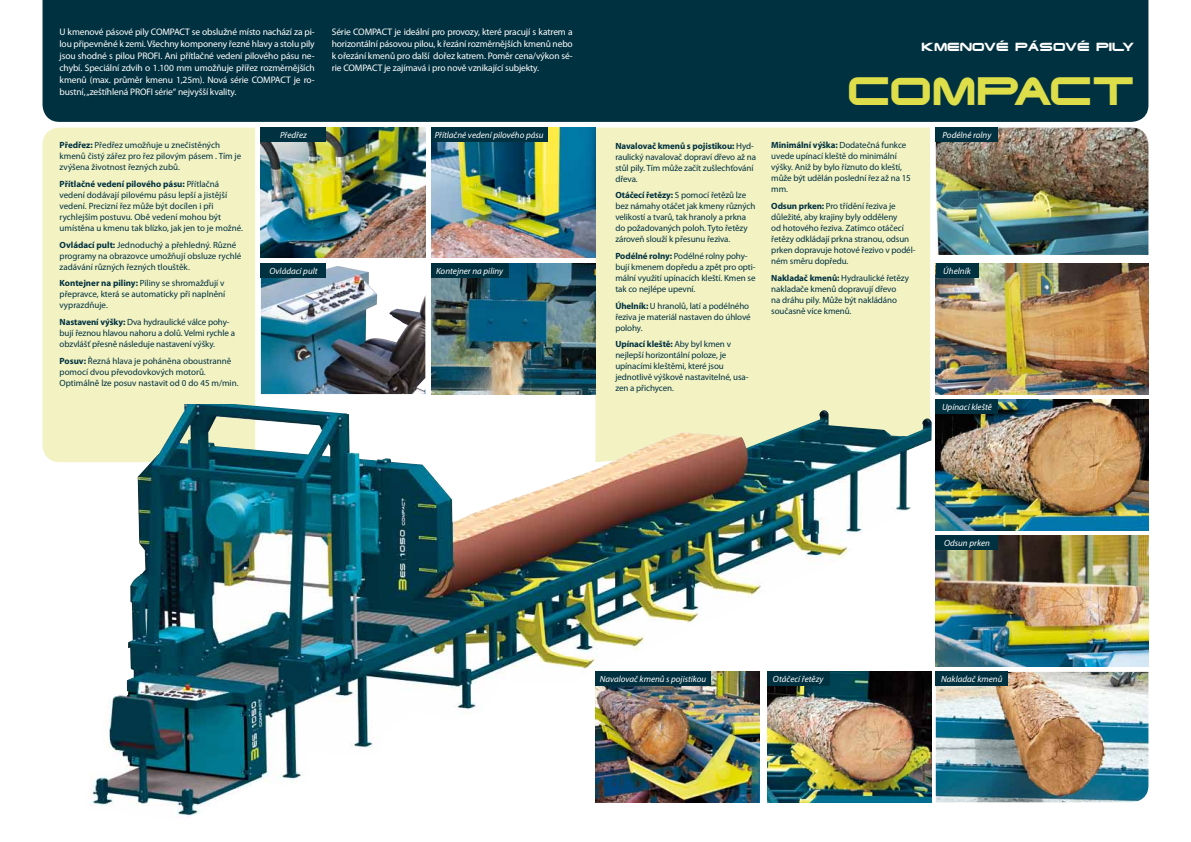
<style>
.page{position:relative;width:1191px;height:842px;background:#fff}
.page>*{position:absolute;margin:0;border:0;box-sizing:border-box;transform-origin:0 0}
.t1{font:37px "Eyechart Resch 3";color:#dede4b}
.t2{font:11px "Eyechart Resch 3";color:#fff}
.t3{font:9.5px/12px "Myriad Pro";letter-spacing:-.015em;color:#fff;text-align:justify}
.t4{font:9px/11px "Myriad Pro";letter-spacing:-.01em;color:#003140}
.t5{font:italic 9px "Myriad Pro";color:#fff}
.s1{font-weight:700}
</style>
<div class="page">
<div style="left:43px;top:128px;width:212px;height:334px;background:#f2f2c2"></div>
<div style="left:595px;top:128px;width:335px;height:276px;background:#f2f2c2"></div>
<img style="left:83px;top:404px;width:848px;height:413px">
<div style="left:43px;top:0;width:1105px;height:122px;background:#003140"></div>
<img style="left:261px;top:128px;width:164px;height:130px">
<img style="left:261px;top:266px;width:164px;height:128px">
<img style="left:431px;top:128px;width:164px;height:130px">
<img style="left:431px;top:264px;width:164px;height:130px">
<div style="left:261px;top:128px;width:65px;height:14px;background:#003140"></div>
<div style="left:261px;top:264px;width:65px;height:14px;background:#003140"></div>
<div style="left:431px;top:128px;width:116px;height:14px;background:#003140"></div>
<div style="left:431px;top:264px;width:77px;height:14px;background:#003140"></div>
<img style="left:935px;top:128px;width:213px;height:127px">
<img style="left:935px;top:264px;width:213px;height:130px">
<img style="left:935px;top:400px;width:213px;height:130px">
<img style="left:935px;top:536px;width:213px;height:130px">
<img style="left:935px;top:672px;width:213px;height:130px">
<div style="left:935px;top:128px;width:63px;height:14px;background:#003140"></div>
<div style="left:935px;top:264px;width:43px;height:14px;background:#003140"></div>
<div style="left:935px;top:400px;width:63px;height:14px;background:#003140"></div>
<div style="left:935px;top:536px;width:63px;height:14px;background:#003140"></div>
<div style="left:935px;top:672px;width:72px;height:14px;background:#003140"></div>
<img style="left:595px;top:672px;width:165px;height:130px">
<img style="left:767px;top:672px;width:164px;height:130px">
<div style="left:595px;top:672px;width:115px;height:14px;background:#003140"></div>
<div style="left:767px;top:672px;width:62px;height:14px;background:#003140"></div>
<p class="t3" style="left:60px;top:26px;width:257px">U kmenové pásové pily COMPACT se obslužné místo nachází za pi&shy;lou připevněné k zemi. Všechny komponeny řezné hlavy a stolu pily jsou shodné s pilou PROFI. Ani přítlačné vedení pilového pásu ne&shy;chybí. Speciální zdvih o 1.100 mm umožňuje přířez rozměrnějších kmenů (max. průměr kmenu 1,25m). Nová série COMPACT je ro&shy;bustní, „zeštíhlená PROFI série“ nejvyšší kvality.</p>
<p class="t3" style="left:332px;top:26px;width:242px">Série COMPACT je ideální pro provozy, které pracují s katrem a horizontální pásovou pilou, k řezání rozměrnějších kmenů nebo k ořezání kmenů pro další dořez katrem. Poměr cena/výkon sé&shy;rie COMPACT je zajímavá i pro nově vznikající subjekty.</p>
<p class="t2" style="left:921px;top:40px;width:214px">KMENOVÉ PÁSOVÉ PILY</p>
<h1 class="t1" style="left:847px;top:69px;width:288px">COMPACT</h1>
<p class="t4" style="left:60px;top:140px;width:183px"><span class="s1">Předřez:</span> Předřez umožňuje u znečistěných kmenů čistý zářez pro řez pilovým pásem . Tím je zvýšena životnost řezných zubů.</p>
<p class="t4" style="left:60px;top:178px;width:185px"><span class="s1">Přítlačné vedení pilového pásu:</span> Přítlačná vedení dodávají pilovému pásu lepší a jistější vedení. Precizní řez může být docílen i při rychlejším postuvu. Obě vedení mohou být umístěna u kmenu tak blízko, jak jen to je možné.</p>
<p class="t4" style="left:60px;top:239px;width:183px"><span class="s1">Ovládací pult:</span> Jednoduchý a přehledný. Různé programy na obrazovce umožňují obsluze rychlé zadávání různých řezných tlouštěk.</p>
<p class="t4" style="left:60px;top:278px;width:167px;text-align:justify"><span class="s1">Kontejner na piliny:</span> Piliny se shromažďují v přepravce, která se automaticky při naplnění vyprazdňuje.</p>
<p class="t4" style="left:60px;top:316px;width:177px"><span class="s1">Nastavení výšky:</span> Dva hydraulické válce pohy&shy;bují řeznou hlavou nahoru a dolů. Velmi rychle a obzvlášť přesně následuje nastavení výšky.</p>
<p class="t4" style="left:60px;top:355px;width:180px"><span class="s1">Posuv:</span> Řezná hlava je poháněna oboustranně pomocí dvou převodovkových motorů.<br>Optimálně lze posuv nastavit od 0 do 45 m/min.</p>
<p class="t5" style="left:280px;top:129px;width:28px">Předřez</p>
<p class="t5" style="left:269px;top:266px;width:50px">Ovládací pult</p>
<p class="t5" style="left:435px;top:129px;width:110px">Přítlačné vedení pilového pásu</p>
<p class="t5" style="left:436px;top:266px;width:69px">Kontejner na piliny</p>
<p class="t4" style="left:615px;top:140px;width:142px"><span class="s1">Navalovač kmenů s pojistikou:</span> Hyd&shy;raulický navalovač dopraví dřevo až na stůl pily. Tím může začít zušlechťování dřeva.</p>
<p class="t4" style="left:615px;top:189px;width:142px"><span class="s1">Otáčecí řetězy:</span> S pomocí řetězů lze bez námahy otáčet jak kmeny různých velikostí a tvarů, tak hranoly a prkna do požadovaných poloh. Tyto řetězy zároveň slouží k přesunu řeziva.</p>
<p class="t4" style="left:615px;top:250px;width:142px"><span class="s1">Podélné rolny:</span> Podélné rolny pohy&shy;bují kmenem dopředu a zpět pro opti&shy;mální využití upínacích kleští. Kmen se tak co nejlépe upevní.</p>
<p class="t4" style="left:615px;top:300px;width:137px"><span class="s1">Úhelník:</span> U hranolů, latí a podélného řeziva je materiál nastaven do úhlové polohy.</p>
<p class="t4" style="left:615px;top:338px;width:135px"><span class="s1">Upínací kleště:</span> Aby byl kmen v nejlepší horizontální poloze, je upínacími kleštěmi, které jsou jednotlivě výškově nastavitelné, usa&shy;zen a přichycen.</p>
<p class="t4" style="left:771px;top:140px;width:141px"><span class="s1">Minimální výška:</span> Dodatečná funkce uvede upínací kleště do minimální výšky. Aniž by bylo říznuto do kleští, může být udělán poslední řez až na 15 mm.</p>
<p class="t4" style="left:771px;top:200px;width:146px"><span class="s1">Odsun prken:</span> Pro třídění řeziva je důležité, aby krajiny byly odděleny<br>od hotového řeziva. Zatímco otáčecí řetězy odkládají prkna stranou, odsun prken dopravuje hotové řezivo v podél&shy;ném směru dopředu.</p>
<p class="t4" style="left:771px;top:272px;width:139px"><span class="s1">Nakladač kmenů:</span> Hydraulické řetězy nakladače kmenů dopravují dřevo<br>na dráhu pily. Může být nakládáno současně více kmenů.</p>
<p class="t5" style="left:942px;top:129px;width:50px">Podélné rolny</p>
<p class="t5" style="left:943px;top:266px;width:29px">Úhelník</p>
<p class="t5" style="left:942px;top:402px;width:51px">Upínací kleště</p>
<p class="t5" style="left:944px;top:538px;width:47px">Odsun prken</p>
<p class="t5" style="left:600px;top:674px;width:108px">Navalovač kmenů s pojistikou</p>
<p class="t5" style="left:773px;top:674px;width:52px">Otáčecí řetězy</p>
<p class="t5" style="left:941px;top:674px;width:63px">Nakladač kmenů</p>
</div>
